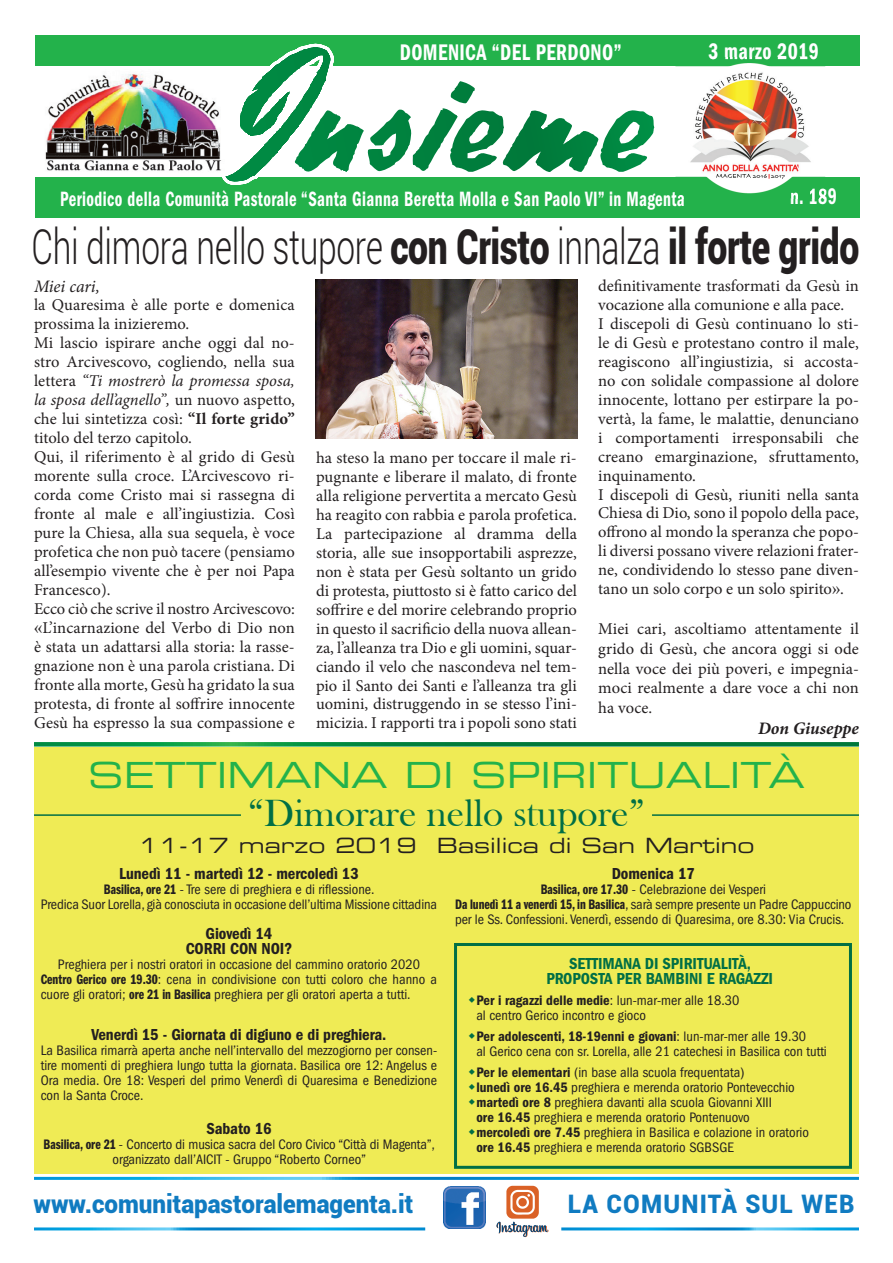
<style>
.page{position:relative;width:893px;height:1263px;background:#fff}
.page>*{position:absolute;margin:0;border:0;box-sizing:border-box;transform-origin:0 0}
.t1{font:300 48px "Roboto";letter-spacing:-.01em;color:#231f20;scale:.7 1}
.t2{font:39px "Bask Old Face";color:#016f45}
.t3{font:36px "Eurostile LT Std Ex 2";color:#23b24b}
.t4{font:900 25.5px "Roboto";color:#107bc1;scale:.95 1}
.t5{font:900 25.5px "Roboto";letter-spacing:.05em;color:#107bc1;scale:.95 1}
.t6{font:23.4px "ITC Franklin Gothic Std Dm Cd";letter-spacing:.02em;color:#fff;scale:.85 1}
.t7{font:23.4px "ITC Franklin Gothic Std Dm Cd";letter-spacing:.02em;color:#fff;scale:.77 1}
.t8{font:21.45px "ITC Franklin Gothic Std Dm Cd";letter-spacing:.025em;color:#fff;scale:.77 1}
.t9{font:21px "Eurostile LT Std Ex 2";color:#231f20}
.t10{font:italic 700 17.55px "Minion Pro";color:#231f20}
.t11{font:italic 17.55px "Minion Pro";letter-spacing:-.005em;color:#231f20}
.t12{font:16.5px/18.9px "Minion Pro";color:#231f20}
.t13{font:600 condensed 16.5px/15px "Franklin Gothic";letter-spacing:-.005em;color:#231f20;text-align:center}
.t14{font:600 condensed 16.5px/15px "Franklin Gothic";letter-spacing:-.005em;color:#016f45;text-align:center}
.t15{font:condensed 14.25px/15px "Franklin Gothic";color:#231f20}
.s1{font-weight:900}
.s2{font-style:italic}
.s3{font-weight:700}
.s4{font-family:"Times New Roman"}
.s5{font-family:"Franklin Gothic Demi Cmpr";font-stretch:normal}
.s6{font-weight:600}
</style>
<div class="page">
<div style="left:34px;top:747px;width:825px;height:427px;background:#efeb55"></div>
<div style="left:35px;top:177px;width:825px;height:40px;background:#23b24b"></div>
<div style="left:35px;top:36px;width:825px;height:30px;background:#23b24b"></div>
<img style="left:45px;top:73px;width:174px;height:98px">
<svg style="left:219px;top:35px;width:440px;height:257px"></svg>
<img style="left:675px;top:59px;width:150px;height:135px">
<svg style="left:675px;top:190px;width:10px;height:8px"></svg>
<img style="left:791px;top:189px;width:34px;height:9px">
<img style="left:710px;top:58px;width:107px;height:1px">
<img style="left:444px;top:1186px;width:41px;height:42px">
<img style="left:485px;top:1185px;width:54px;height:34px">
<img style="left:484px;top:1219px;width:65px;height:19px">
<svg style="left:34px;top:742px;width:825px;height:4px;background:#088841"></svg>
<hr style="left:34px;top:814px;width:207px;height:2px;background:#016f45">
<hr style="left:652px;top:814px;width:207px;height:2px;background:#016f45">
<img style="left:316px;top:279px;width:261px;height:159px">
<div style="left:454px;top:943px;width:398px;height:226px;border:3px solid #016f45"></div>
<h3 class="t6" style="left:400px;top:39px;width:263px">DOMENICA “DEL PERDONO”</h3>
<h3 class="t6" style="left:708px;top:38px;width:132px">3 marzo 2019</h3>
<h3 class="t8" style="left:60px;top:186px;width:813px">Periodico della Comunità Pastorale “Santa Gianna Beretta Molla e San Paolo VI” in Magenta</h3>
<h3 class="t7" style="left:790px;top:183px;width:62px">n. 189</h3>
<h1 class="t1" style="left:32px;top:213px;width:1184px">Chi dimora nello stupore <span class="s1">con Cristo</span> innalza <span class="s1">il forte grido</span></h1>
<p class="t11" style="left:34px;top:274px;width:67px">Miei cari,</p>
<p class="t12" style="left:34px;top:296px;width:262px">la Quaresima è alle porte e domenica prossima la inizieremo.<br>Mi lascio ispirare anche oggi dal no&shy;stro Arcivescovo, cogliendo, nella sua lettera <span class="s2">“Ti mostrerò la promessa sposa, la sposa dell’agnello”,</span> un nuovo aspetto, che lui sintetizza così: <span class="s3">“Il forte grido” </span>titolo del terzo capitolo.<br>Qui, il riferimento è al grido di Gesù morente sulla croce. L’Arcivescovo ri&shy;corda come Cristo mai si rassegna di fronte al male e all’ingiustizia. Così pure la Chiesa, alla sua sequela, è voce profetica che non può tacere (pensiamo all’esempio vivente che è per noi Papa Francesco).<br>Ecco ciò che scrive il nostro Arcivescovo: <span class="s4">«</span>L’incarnazione del Verbo di Dio non è stata un adattarsi alla storia: la rasse&shy;gnazione non è una parola cristiana. Di fronte alla morte, Gesù ha gridato la sua protesta, di fronte al soffrire innocente Gesù ha espresso la sua compassione e</p>
<p class="t12" style="left:316px;top:448px;width:262px;text-align:justify">ha steso la mano per toccare il male ri&shy;pugnante e liberare il malato, di fronte alla religione pervertita a mercato Gesù ha reagito con rabbia e parola profetica.<br>La partecipazione al dramma della storia, alle sue insopportabili asprezze, non è stata per Gesù soltanto un grido di protesta, piuttosto si è fatto carico del soffrire e del morire celebrando proprio in questo il sacrificio della nuova allean&shy;za, l’alleanza tra Dio e gli uomini, squar&shy;ciando il velo che nascondeva nel tem&shy;pio il Santo dei Santi e l’alleanza tra gli uomini, distruggendo in se stesso l’ini&shy;micizia. I rapporti tra i popoli sono stati</p>
<p class="t12" style="left:598px;top:276px;width:262px">definitivamente trasformati da Gesù in vocazione alla comunione e alla pace.<br>I discepoli di Gesù continuano lo sti&shy;le di Gesù e protestano contro il male, reagiscono all’ingiustizia, si accosta&shy;no con solidale compassione al dolore innocente, lottano per estirpare la po&shy;vertà, la fame, le malattie, denunciano i comportamenti irresponsabili che creano emarginazione, sfruttamento, inquinamento.<br>I discepoli di Gesù, riuniti nella santa Chiesa di Dio, sono il popolo della pace, offrono al mondo la speranza che popo&shy;li diversi possano vivere relazioni frater&shy;ne, condividendo lo stesso pane diven&shy;tano un solo corpo e un solo spirito<span class="s4">»</span>.</p>
<p class="t12" style="left:598px;top:619px;width:262px;line-height:19.8px;text-align:justify">Miei cari, ascoltiamo attentamente il grido di Gesù, che ancora oggi si ode nella voce dei più poveri, e impegnia&shy;moci realmente a dare voce a chi non ha voce.</p>
<p class="t10" style="left:758px;top:716px;width:102px">Don Giuseppe</p>
<h3 class="t3" style="left:88px;top:751px;width:718px">SETTIMANA DI SPIRITUALITÀ</h3>
<h2 class="t2" style="left:249px;top:791px;width:398px">“Dimorare nello stupore”</h2>
<p class="t9" style="left:138px;top:831px;width:618px">11-17 marzo 2019 Basilica di San Martino</p>
<p class="t13" style="left:119px;top:866px;width:241px">Lunedì 11 - martedì 12 - mercoledì 13</p>
<p class="t15" style="left:41px;top:882px;width:398px;text-align:center"><span class="s5">Basilica, ore 21</span> - Tre sere di preghiera e di riflessione.<br>Predica Suor Lorella, già conosciuta in occasione dell’ultima Missione cittadina</p>
<p class="t13" style="left:186px;top:926px;width:108px">Giovedì 14<br>CORRI CON NOI?</p>
<p class="t15" style="left:41px;top:957px;width:398px;text-indent:17px">Preghiera per i nostri oratori in occasione del cammino oratorio 2020<br><span class="s5">Centro Gerico ore 19.30</span>: cena in condivisione con tutti coloro che hanno a cuore gli oratori; <span class="s5">ore 21 in Basilica</span> preghiera per gli oratori aperta a tutti.</p>
<p class="t13" style="left:91px;top:1027px;width:296px">Venerdì 15 - Giornata di digiuno e di preghiera.</p>
<p class="t15" style="left:41px;top:1043px;width:398px;text-align:justify">La Basilica rimarrà aperta anche nell’intervallo del mezzogiorno per consen&shy;tire momenti di preghiera lungo tutta la giornata. Basilica ore 12: Angelus e Ora media. Ore 18: Vesperi del primo Venerdì di Quaresima e Benedizione con la Santa Croce.</p>
<p class="t13" style="left:206px;top:1121px;width:67px">Sabato 16</p>
<p class="t15" style="left:44px;top:1137px;width:393px;text-align:center"><span class="s5">Basilica, ore 21</span> - Concerto di musica sacra del Coro Civico “Città di Magenta”, organizzato dall’AICIT - Gruppo “Roberto Corneo”</p>
<p class="t13" style="left:612px;top:866px;width:85px">Domenica 17</p>
<p class="t15" style="left:455px;top:882px;width:398px;text-align:center"><span class="s5">Basilica, ore 17.30</span> - Celebrazione dei Vesperi<br><span class="s5">Da lunedì 11 a venerdì 15, in Basilica</span>, sarà sempre presente un Padre Cappuccino per le Ss. Confessioni. Venerdì, essendo di Quaresima, ore 8.30: Via Crucis.</p>
<p class="t14" style="left:546px;top:956px;width:228px">SETTIMANA DI SPIRITUALITÀ,<br>PROPOSTA PER BAMBINI E RAGAZZI</p>
<p class="t15" style="left:476px;top:993px;width:265px"><span class="s6">Per i ragazzi delle medie</span>: lun-mar-mer alle 18.30 al centro Gerico incontro e gioco</p>
<p class="t15" style="left:476px;top:1029px;width:352px"><span class="s6">Per adolescenti, 18-19enni e giovani</span>: lun-mar-mer alle 19.30<br>al Gerico cena con sr. Lorella, alle 21 catechesi in Basilica con tutti</p>
<p class="t15" style="left:476px;top:1065px;width:334px"><span class="s6">Per le elementari</span> (in base alla scuola frequentata)<br><span class="s6">lunedì ore 16.45</span> preghiera e merenda oratorio Pontevecchio <span class="s6">martedì ore 8</span> preghiera davanti alla scuola Giovanni XIII<br><span class="s6">ore 16.45</span> preghiera e merenda oratorio Pontenuovo<br><span class="s6">mercoledì ore 7.45</span> preghiera in Basilica e colazione in oratorio <span class="s6">ore 16.45</span> preghiera e merenda oratorio SGBSGE</p>
<h3 class="t4" style="left:33px;top:1186px;width:401px">www.comunitapastoralemagenta.it</h3>
<h3 class="t5" style="left:568px;top:1186px;width:303px">LA COMUNITÀ SUL WEB</h3>
</div>
